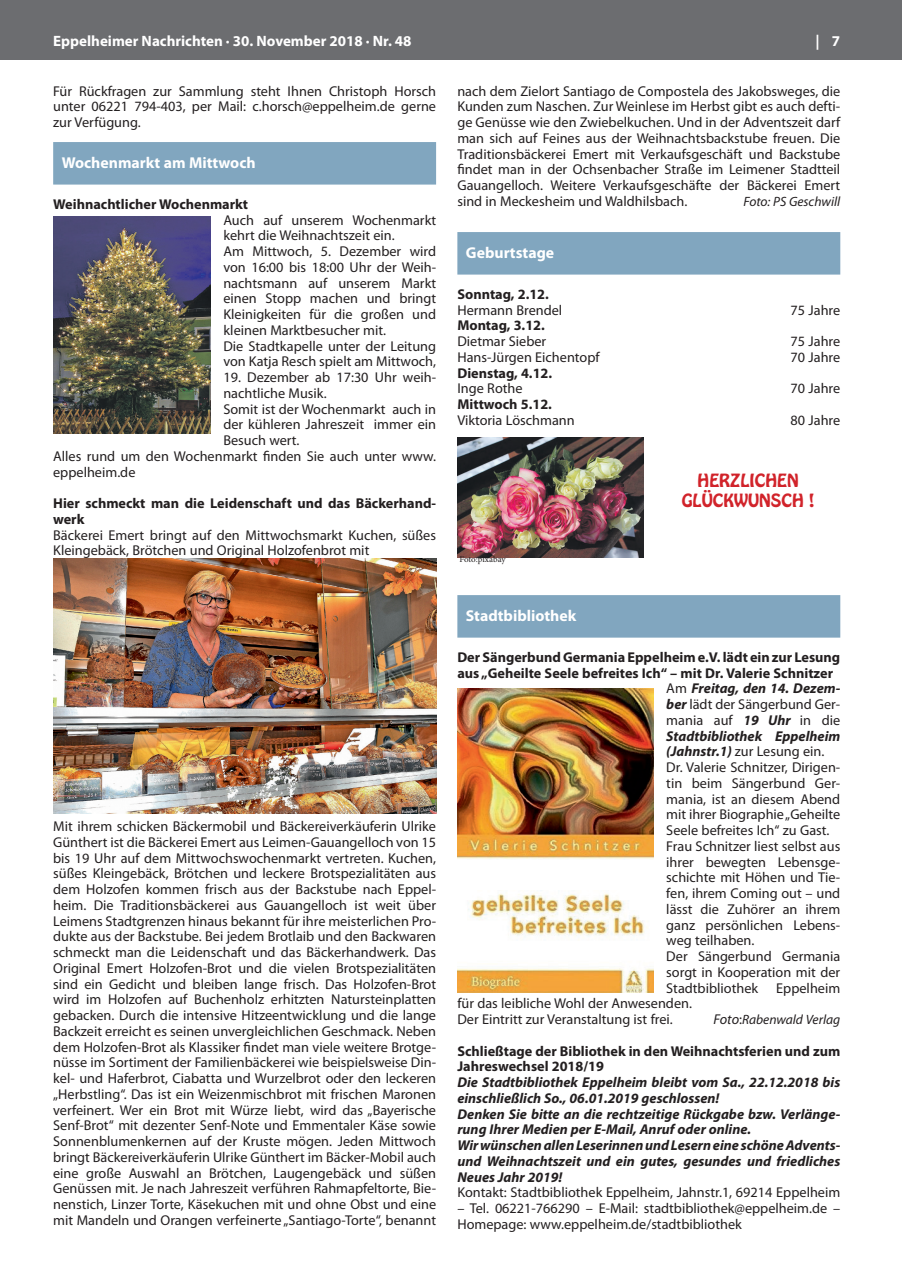
<style>
.page{position:relative;width:902px;height:1280px;background:#fff}
.page>*{position:absolute;margin:0;border:0;box-sizing:border-box;transform-origin:0 0}
.t1{font:16.05px/19.4px "Hobo Std";color:#d1232a;text-align:center}
.t2{font:700 15.75px "Myriad Pro";color:#fff}
.t3{font:700 15px "Myriad Pro";color:#fff}
.t4{font:14.25px/15.8px "Myriad Pro";color:#231f20}
.t5{font:italic 700 14.25px/15.8px "Myriad Pro";color:#231f20}
.t6{font:700 14.25px/15.8px "Myriad Pro";color:#231f20}
.t7{font:italic 13.5px "Myriad Pro";color:#231f20}
.t8{font:8.85px "Minion Pro";letter-spacing:-.01em;color:#231f20}
.s1{font-weight:400;font-style:normal}
.s2{font-weight:700;font-style:italic}
.s3{font-size:14.25px}
.s4{font-style:normal;font-size:14.25px}
</style>
<div class="page">
<div style="left:0;top:0;width:901px;height:60px;background:#6c6d70"></div>
<div style="left:53px;top:142px;width:383px;height:43px;background:#81a6bf"></div>
<img style="left:53px;top:217px;width:157px;height:216px">
<img style="left:53px;top:558px;width:383px;height:255px">
<div style="left:457px;top:232px;width:383px;height:43px;background:#81a6bf"></div>
<div style="left:457px;top:595px;width:383px;height:43px;background:#81a6bf"></div>
<img style="left:457px;top:437px;width:186px;height:120px">
<img style="left:457px;top:688px;width:196px;height:305px">
<p class="t3" style="left:53px;top:31px;width:360px">Eppelheimer Nachrichten · 30. November 2018 · Nr. 48</p>
<p class="t3" style="left:815px;top:31px;width:26px">| 7</p>
<p class="t4" style="left:53px;top:83px;width:384px;text-align:justify">Für Rückfragen zur Sammlung steht Ihnen Christoph Horsch unter 06221 794-403, per Mail: c.horsch@eppelheim.de gerne zur Verfügung.</p>
<p class="t2" style="left:62px;top:152px;width:195px">Wochenmarkt am Mittwoch</p>
<p class="t6" style="left:53px;top:196px;width:196px">Weihnachtlicher Wochenmarkt</p>
<p class="t4" style="left:223px;top:212px;width:214px">Auch auf unserem Wochenmarkt kehrt die Weihnachtszeit ein.<br>Am Mittwoch, 5. Dezember wird von 16:00 bis 18:00 Uhr der Weih&shy;nachtsmann auf unserem Markt einen Stopp machen und bringt<br>Kleinigkeiten für die großen und kleinen Marktbesucher mit.<br>Die Stadtkapelle unter der Leitung von Katja Resch spielt am Mittwoch,</p>
<p class="t4" style="left:223px;top:369px;width:214px">19. Dezember ab 17:30 Uhr weih-</p>
<p class="t4" style="left:223px;top:385px;width:105px">nachtliche Musik.</p>
<p class="t4" style="left:223px;top:401px;width:214px">Somit ist der Wochenmarkt auch in</p>
<p class="t4" style="left:223px;top:416px;width:214px">der kühleren Jahreszeit immer ein</p>
<p class="t4" style="left:223px;top:432px;width:78px">Besuch wert.</p>
<p class="t4" style="left:53px;top:448px;width:384px">Alles rund um den Wochenmarkt finden Sie auch unter www.</p>
<p class="t4" style="left:53px;top:464px;width:84px">eppelheim.de</p>
<p class="t6" style="left:53px;top:495px;width:384px">Hier schmeckt man die Leidenschaft und das Bäckerhand&shy;werk</p>
<p class="t4" style="left:53px;top:527px;width:384px">Bäckerei Emert bringt auf den Mittwochsmarkt Kuchen, süßes<br>Kleingebäck, Brötchen und Original Holzofenbrot mit</p>
<p class="t4" style="left:457px;top:83px;width:384px;text-align:justify">nach dem Zielort Santiago de Compostela des Jakobsweges, die Kunden zum Naschen. Zur Weinlese im Herbst gibt es auch defti&shy;ge Genüsse wie den Zwiebelkuchen. Und in der Adventszeit darf man sich auf Feines aus der Weihnachtsbackstube freuen. Die Traditionsbäckerei Emert mit Verkaufsgeschäft und Backstube findet man in der Ochsenbacher Straße im Leimener Stadtteil Gauangelloch. Weitere Verkaufsgeschäfte der Bäckerei Emert sind in Meckesheim und Waldhilsbach.</p>
<p class="t7" style="left:743px;top:193px;width:98px">Foto: PS Geschwill</p>
<p class="t2" style="left:466px;top:242px;width:90px">Geburtstage</p>
<p class="t6" style="left:457px;top:286px;width:93px">Sonntag, 2.12.</p>
<p class="t4" style="left:457px;top:302px;width:106px">Hermann Brendel</p>
<p class="t4" style="left:790px;top:302px;width:51px">75 Jahre</p>
<p class="t6" style="left:457px;top:317px;width:89px">Montag, 3.12.</p>
<p class="t4" style="left:457px;top:333px;width:90px">Dietmar Sieber</p>
<p class="t4" style="left:790px;top:333px;width:51px">75 Jahre</p>
<p class="t4" style="left:457px;top:349px;width:144px">Hans-Jürgen Eichentopf</p>
<p class="t4" style="left:790px;top:349px;width:51px">70 Jahre</p>
<p class="t6" style="left:457px;top:364px;width:96px">Dienstag, 4.12.</p>
<p class="t4" style="left:457px;top:380px;width:67px">Inge Rothe</p>
<p class="t4" style="left:790px;top:380px;width:51px">70 Jahre</p>
<p class="t6" style="left:457px;top:396px;width:96px">Mittwoch 5.12.</p>
<p class="t4" style="left:457px;top:412px;width:119px">Viktoria Löschmann</p>
<p class="t4" style="left:790px;top:412px;width:51px">80 Jahre</p>
<p class="t1" style="left:681px;top:471px;width:134px">HERZLICHEN<br>GLÜCKWUNSCH !</p>
<p class="t8" style="left:459px;top:554px;width:48px">Foto:pixabay</p>
<p class="t4" style="left:53px;top:818px;width:384px;text-align:justify">Mit ihrem schicken Bäckermobil und Bäckereiverkäuferin Ulrike Günthert ist die Bäckerei Emert aus Leimen-Gauangelloch von 15 bis 19 Uhr auf dem Mittwochswochenmarkt vertreten. Kuchen, süßes Kleingebäck, Brötchen und leckere Brotspezialitäten aus dem Holzofen kommen frisch aus der Backstube nach Eppel&shy;heim. Die Traditionsbäckerei aus Gauangelloch ist weit über Leimens Stadtgrenzen hinaus bekannt für ihre meisterlichen Pro&shy;dukte aus der Backstube. Bei jedem Brotlaib und den Backwaren schmeckt man die Leidenschaft und das Bäckerhandwerk. Das Original Emert Holzofen-Brot und die vielen Brotspezialitäten sind ein Gedicht und bleiben lange frisch. Das Holzofen-Brot wird im Holzofen auf Buchenholz erhitzten Natursteinplatten gebacken. Durch die intensive Hitzeentwicklung und die lange Backzeit erreicht es seinen unvergleichlichen Geschmack. Neben dem Holzofen-Brot als Klassiker findet man viele weitere Brotge&shy;nüsse im Sortiment der Familienbäckerei wie beispielsweise Din&shy;kel- und Haferbrot, Ciabatta und Wurzelbrot oder den leckeren „Herbstling“. Das ist ein Weizenmischbrot mit frischen Maronen verfeinert. Wer ein Brot mit Würze liebt, wird das „Bayerische Senf-Brot“ mit dezenter Senf-Note und Emmentaler Käse sowie Sonnenblumenkernen auf der Kruste mögen. Jeden Mittwoch bringt Bäckereiverkäuferin Ulrike Günthert im Bäcker-Mobil auch eine große Auswahl an Brötchen, Laugengebäck und süßen Genüssen mit. Je nach Jahreszeit verführen Rahmapfeltorte, Bie&shy;nenstich, Linzer Torte, Käsekuchen mit und ohne Obst und eine mit Mandeln und Orangen verfeinerte „Santiago-Torte“, benannt</p>
<p class="t2" style="left:466px;top:605px;width:112px">Stadtbibliothek</p>
<p class="t6" style="left:457px;top:649px;width:384px">Der Sängerbund Germania Eppelheim e.V. lädt ein zur Lesung</p>
<p class="t6" style="left:457px;top:664px;width:377px">aus „Geheilte Seele befreites Ich“ – mit Dr. Valerie Schnitzer</p>
<p class="t5" style="left:666px;top:680px;width:175px"><span class="s1">Am</span> Freitag, den 14. Dezem-</p>
<p class="t4" style="left:666px;top:696px;width:175px"><span class="s2">ber</span> lädt der Sängerbund Ger-</p>
<p class="t4" style="left:666px;top:712px;width:175px">mania auf <span class="s2">19 Uhr</span> in die</p>
<p class="t5" style="left:666px;top:727px;width:175px">Stadtbibliothek Eppelheim</p>
<p class="t4" style="left:666px;top:743px;width:160px"><span class="s2">(Jahnstr.1)</span> zur Lesung ein.</p>
<p class="t4" style="left:666px;top:759px;width:175px">Dr. Valerie Schnitzer, Dirigen-</p>
<p class="t4" style="left:666px;top:775px;width:175px">tin beim Sängerbund Ger-</p>
<p class="t4" style="left:666px;top:791px;width:175px">mania, ist an diesem Abend</p>
<p class="t4" style="left:666px;top:806px;width:175px">mit ihrer Biographie „Geheilte</p>
<p class="t4" style="left:666px;top:822px;width:165px">Seele befreites Ich“ zu Gast.</p>
<p class="t4" style="left:666px;top:838px;width:175px">Frau Schnitzer liest selbst aus</p>
<p class="t4" style="left:666px;top:854px;width:175px">ihrer bewegten Lebensge-</p>
<p class="t4" style="left:666px;top:869px;width:175px">schichte mit Höhen und Tie-</p>
<p class="t4" style="left:666px;top:885px;width:175px">fen, ihrem Coming out – und</p>
<p class="t4" style="left:666px;top:901px;width:175px">lässt die Zuhörer an ihrem</p>
<p class="t4" style="left:666px;top:917px;width:175px">ganz persönlichen Lebens-</p>
<p class="t4" style="left:666px;top:932px;width:90px">weg teilhaben.</p>
<p class="t4" style="left:666px;top:948px;width:175px">Der Sängerbund Germania</p>
<p class="t4" style="left:666px;top:964px;width:175px">sorgt in Kooperation mit der</p>
<p class="t4" style="left:666px;top:980px;width:93px">Stadtbibliothek</p>
<p class="t4" style="left:776px;top:980px;width:65px">Eppelheim</p>
<p class="t4" style="left:457px;top:995px;width:236px">für das leibliche Wohl der Anwesenden.<br>Der Eintritt zur Veranstaltung ist frei.</p>
<p class="t7" style="left:713px;top:1011px;width:128px"><span class="s3">Foto</span><span class="s4">:</span>Rabenwald Verlag</p>
<p class="t6" style="left:457px;top:1042px;width:384px">Schließtage der Bibliothek in den Weihnachtsferien und zum<br>Jahreswechsel 2018/19</p>
<p class="t5" style="left:457px;top:1074px;width:384px">Die Stadtbibliothek Eppelheim bleibt vom Sa., 22.12.2018 bis einschließlich So., 06.01.2019 geschlossen!<br>Denken Sie bitte an die rechtzeitige Rückgabe bzw. Verlänge&shy;rung Ihrer Medien per E-Mail, Anruf oder online.<br>Wir wünschen allen Leserinnen und Lesern eine schöne Advents&shy;und Weihnachtszeit und ein gutes, gesundes und friedliches Neues Jahr 2019!</p>
<p class="t4" style="left:457px;top:1184px;width:384px">Kontakt: Stadtbibliothek Eppelheim, Jahnstr.1, 69214 Eppelheim</p>
<p class="t4" style="left:457px;top:1200px;width:384px">– Tel. 06221-766290 – E-Mail: stadtbibliothek@eppelheim.de –<br>Homepage: www.eppelheim.de/stadtbibliothek</p>
</div>
